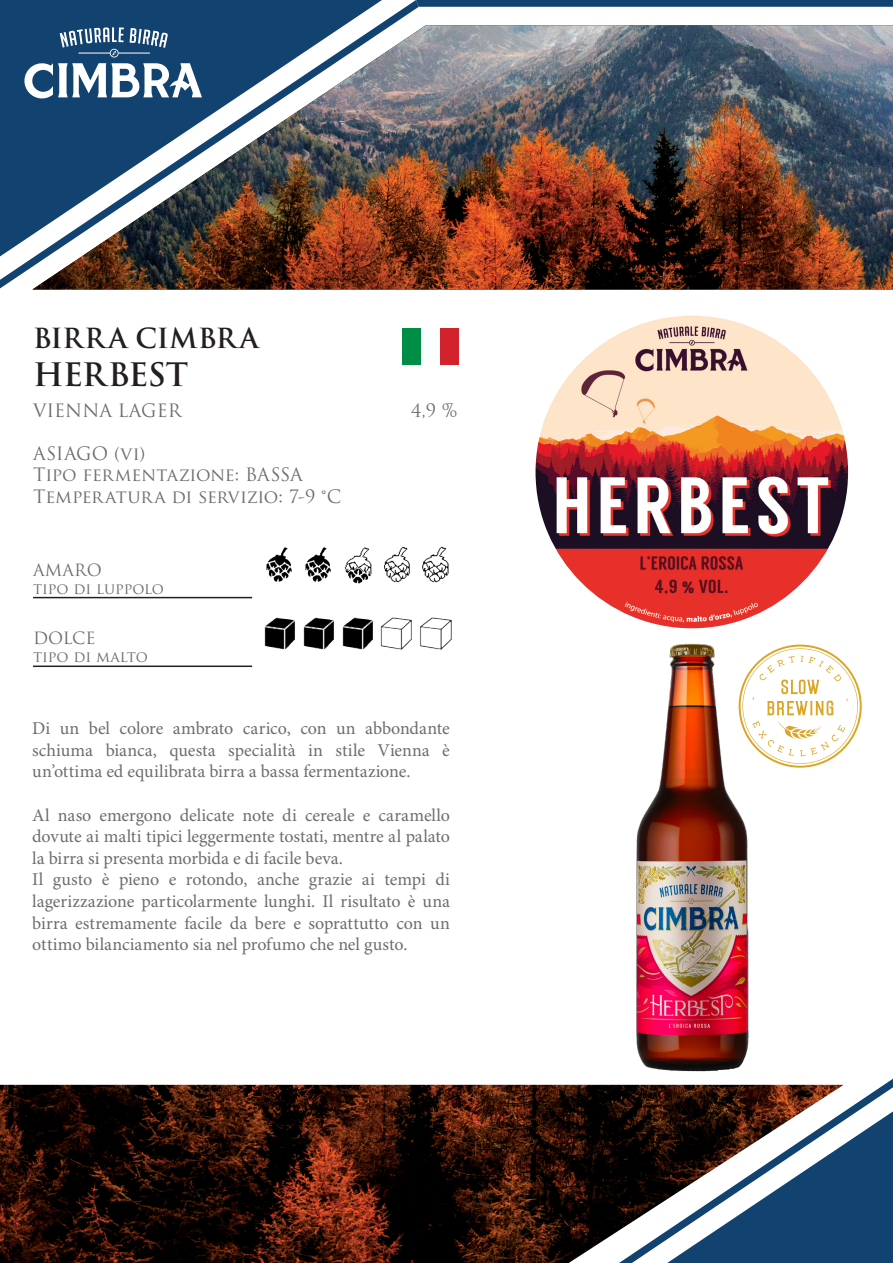
<style>
.page{position:relative;width:893px;height:1263px;background:#fff}
.page>*{position:absolute;margin:0;border:0;box-sizing:border-box;transform-origin:0 0}
.t1{font:700 31.5px "Trajan Pro";letter-spacing:-.02em;color:#231f20}
.t2{font:700 27px "Trajan Pro";letter-spacing:.015em;color:#231f20}
.t3{font:18px/21.6px "Minion Pro";letter-spacing:-.005em;color:#6c6d70;text-align:justify}
.t4{font:18px "Trajan Pro";letter-spacing:-.005em;color:#6c6d70}
.t5{font:18px "Trajan Pro";letter-spacing:.015em;color:#6c6d70}
.t6{font:16.5px "Trajan Pro";color:#6c6d70}
.t7{font:15px "Trajan Pro";letter-spacing:-.005em;color:#6c6d70}
</style>
<div class="page">
<svg style="left:0;top:0;width:419px;height:288px;background:#2e5881"></svg>
<svg style="left:416px;top:0;width:477px;height:7px;background:#194874"></svg>
<svg style="left:619px;top:1079px;width:274px;height:184px;fill:#124270"></svg>
<img style="left:32px;top:25px;width:861px;height:264px">
<hr style="left:33px;top:597px;width:219px;height:1px;background:#231f20">
<img style="left:266px;top:547px;width:65px;height:35px">
<img style="left:344px;top:546px;width:105px;height:37px">
<hr style="left:33px;top:665px;width:219px;height:2px;background:#231f20">
<img style="left:264px;top:617px;width:188px;height:33px">
<img style="left:636px;top:643px;width:113px;height:429px">
<svg style="left:739px;top:645px;width:123px;height:123px"></svg>
<svg style="left:24px;top:27px;width:178px;height:71px"></svg>
<img style="left:0;top:1085px;width:844px;height:178px">
<div style="left:403px;top:328px;width:55px;height:36px;background:#d2232c"></div>
<div style="left:403px;top:328px;width:37px;height:36px;background:#fafeff"></div>
<div style="left:403px;top:328px;width:18px;height:36px;background:#008d46"></div>
<img style="left:535px;top:316px;width:313px;height:312px;border-radius:156px">
<p class="t2" style="left:33px;top:322px;width:227px">BIRRA CIMBRA</p>
<p class="t1" style="left:33px;top:355px;width:157px">HERBEST</p>
<p class="t4" style="left:33px;top:399px;width:150px">VIENNA LAGER</p>
<p class="t4" style="left:411px;top:399px;width:48px">4,9 %</p>
<p class="t5" style="left:33px;top:442px;width:114px">ASIAGO (vi)</p>
<p class="t4" style="left:33px;top:463px;width:271px">Tipo fermentazione: BASSA</p>
<p class="t4" style="left:33px;top:485px;width:310px">Temperatura di servizio: 7-9 °C</p>
<p class="t6" style="left:33px;top:560px;width:70px">AMARO</p>
<p class="t7" style="left:33px;top:579px;width:133px">tipo di luppolo</p>
<p class="t6" style="left:33px;top:627px;width:64px">DOLCE</p>
<p class="t7" style="left:33px;top:647px;width:116px">tipo di malto</p>
<p class="t3" style="left:32px;top:718px;width:419px">Di un bel colore ambrato carico, con un abbondante schiuma bianca, questa specialità in stile Vienna è un’ottima ed equilibrata birra a bassa fermentazione.</p>
<p class="t3" style="left:32px;top:805px;width:419px">Al naso emergono delicate note di cereale e caramello dovute ai malti tipici leggermente tostati, mentre al palato la birra si presenta morbida e di facile beva.</p>
<p class="t3" style="left:32px;top:869px;width:419px">Il gusto è pieno e rotondo, anche grazie ai tempi di lagerizzazione particolarmente lunghi. Il risultato è una birra estremamente facile da bere e soprattutto con un ottimo bilanciamento sia nel profumo che nel gusto.</p>
</div>
